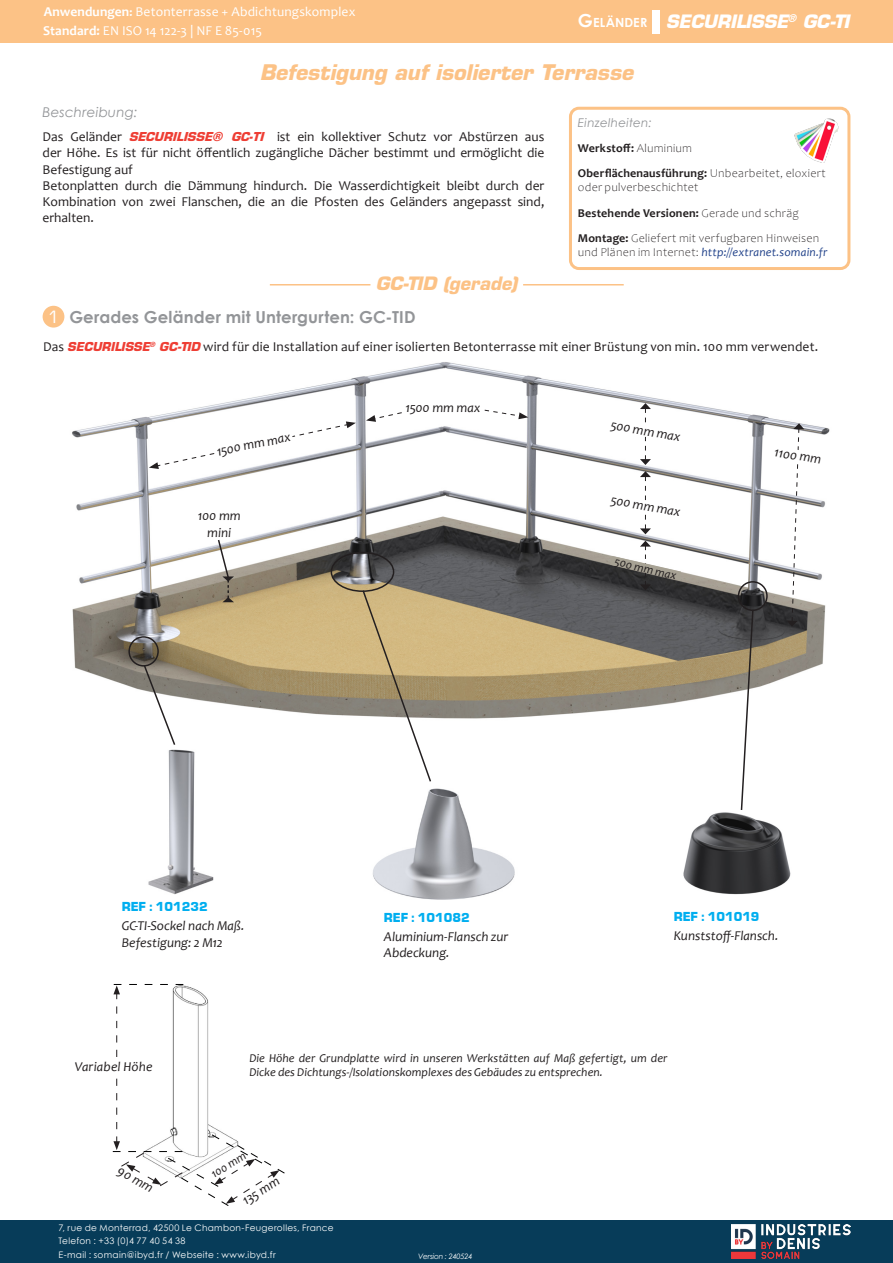
<style>
.page{position:relative;width:893px;height:1263px;background:#fff}
.page>*{position:absolute;margin:0;border:0;box-sizing:border-box;transform-origin:0 0}
.t1{font:italic 700 21px "Eurostile LT Std";color:#fcc286}
.t2{font:italic 700 18px "Eurostile LT Std";letter-spacing:-.01em;color:#fff}
.t3{font:italic 700 18px "Eurostile LT Std";color:#fcc286}
.t4{font:700 16.5px "Century Gothic";letter-spacing:.01em;color:#939598}
.t5{font:16.5px "Eurostile";color:#fff}
.t6{font:13.5px/16.2px "Candara";color:#231f20;text-align:justify}
.t7{font:italic 13.5px/16.2px "Candara";color:#231f20;text-align:center}
.t8{font:13.5px/18.9px "Candara";letter-spacing:.01em;color:#fff}
.t9{font:900 13.5px "Eurostile Becker";color:#00aeef}
.t10{font:italic 13.5px "Century Gothic";letter-spacing:.015em;color:#939598}
.t11{font:700 12.6px "Century Gothic";letter-spacing:.01em;color:#fff}
.t12{font:italic 12px/14.4px "Candara";letter-spacing:.005em;color:#231f20}
.t13{font:300 12px/25.2px "Candara";letter-spacing:.02em;color:#231f20}
.t14{font:700 12px/25.2px "Candara";letter-spacing:.015em;color:#231f20}
.t15{font:italic 12px "Candara";letter-spacing:.015em;color:#21428a}
.t16{font:italic 12px "Century Gothic";letter-spacing:.02em;color:#939598}
.t17{font:9px/13.5px "Century Gothic";letter-spacing:.03em;color:#fff}
.t18{font:italic 7.5px "Century Gothic";letter-spacing:-.025em;color:#fff}
.s1{font-weight:700}
.s2{font-weight:700;font-size:12px}
.s3{font-size:18px}
.s4{font-family:"Eurostile";font-weight:900;font-style:italic;color:#ee3e34}
.s5{font-weight:300}
.s6{font-weight:300;font-style:normal;color:#231f20}
.s7{font-family:"Eurostile LT Std";font-weight:700;font-style:italic;font-size:12px;color:#ee3e34}
</style>
<div class="page">
<div style="left:0;top:0;width:893px;height:43px;background:#fcc286"></div>
<div style="left:652px;top:10px;width:7px;height:23px;background:#fff"></div>
<div style="left:569px;top:107px;width:281px;height:163px;border:3px solid #fcc286;border-radius:9px"></div>
<img style="left:794px;top:118px;width:45px;height:45px">
<div style="left:0;top:1220px;width:893px;height:43px;background:#073c59"></div>
<img style="left:731px;top:1224px;width:119px;height:35px">
<hr style="left:270px;top:284px;width:100px;height:1px;background:#fcc286">
<hr style="left:523px;top:284px;width:101px;height:1px;background:#fcc286">
<img style="left:72px;top:362px;width:758px;height:357px">
<svg style="left:600px;top:471px;width:92px;height:63px"></svg>
<svg style="left:366px;top:403px;width:162px;height:19px"></svg>
<svg style="left:217px;top:538px;width:17px;height:64px"></svg>
<svg style="left:610px;top:541px;width:71px;height:49px"></svg>
<div style="left:43px;top:306px;width:21px;height:22px;background:#fcc286;border-radius:50%"></div>
<svg style="left:149px;top:421px;width:207px;height:48px"></svg>
<div style="left:405px;top:402px;width:77px;height:11px;background:#fff"></div>
<svg style="left:600px;top:403px;width:92px;height:62px"></svg>
<img style="left:683px;top:812px;width:108px;height:83px">
<img style="left:372px;top:788px;width:143px;height:112px">
<div style="left:128px;top:636px;width:31px;height:30px;border:2px solid #231f20;border-radius:50%"></div>
<div style="left:331px;top:552px;width:63px;height:40px;border:2px solid #231f20;border-radius:50%"></div>
<div style="left:738px;top:581px;width:30px;height:30px;border:2px solid #231f20;border-radius:50%"></div>
<svg style="left:740px;top:608px;width:14px;height:202px"></svg>
<svg style="left:142px;top:663px;width:35px;height:82px"></svg>
<img style="left:148px;top:749px;width:66px;height:146px">
<svg style="left:113px;top:984px;width:172px;height:222px"></svg>
<svg style="left:768px;top:423px;width:60px;height:204px"></svg>
<svg style="left:361px;top:589px;width:71px;height:193px"></svg>
<p class="t8" style="left:43px;top:2px;width:314px"><span class="s1">Anwendungen</span><span class="s2">:</span> Betonterrasse + Abdichtungskomplex<br><span class="s1">Standard:</span> EN ISO 14 122-3 | NF E 85-015</p>
<p class="t11" style="left:578px;top:13px;width:71px"><span class="s3">G</span>ELÄNDER</p>
<p class="t1" style="left:260px;top:59px;width:375px">Befestigung auf isolierter Terrasse</p>
<h2 class="t2" style="left:666px;top:10px;width:185px">SECURILISSE<sup>®</sup> GC-TI</h2>
<p class="t10" style="left:43px;top:103px;width:96px">Beschreibung:</p>
<p class="t6" style="left:43px;top:128px;width:503px">Das Geländer <span class="s4">SECURILISSE® GC-TI</span> ist ein kollektiver Schutz vor Abstürzen aus der Höhe. Es ist für nicht öffentlich zugängliche Dächer bestimmt und ermöglicht die Befestigung auf</p>
<p class="t6" style="left:43px;top:177px;width:503px">Betonplatten durch die Dämmung hindurch. Die Wasserdichtigkeit bleibt durch der Kombination von zwei Flanschen, die an die Pfosten des Geländers angepasst sind, erhalten.</p>
<p class="t3" style="left:376px;top:272px;width:143px">GC-TID (gerade)</p>
<p class="t16" style="left:578px;top:114px;width:75px">Einzelheiten:</p>
<p class="t14" style="left:578px;top:135px;width:249px">Werkstoff: <span class="s5">Aluminium<br></span>Oberflächenausführung: <span class="s5">Unbearbeitet, eloxiert</span></p>
<p class="t13" style="left:578px;top:175px;width:243px">oder pulverbeschichtet<br><span class="s1">Bestehende Versionen:</span> Gerade und schräg<br><span class="s1">Montage:</span> Geliefert mit verfugbaren Hinweisen</p>
<p class="t15" style="left:578px;top:245px;width:251px"><span class="s6">und Plänen im Internet:</span> http://extranet.somain.fr</p>
<p class="t5" style="left:48px;top:307px;width:13px">1</p>
<p class="t4" style="left:69px;top:304px;width:348px">Gerades Geländer mit Untergurten: GC-TID</p>
<p class="t6" style="left:43px;top:338px;width:777px">Das <span class="s7">SECURILISSE</span><sup>®</sup> <span class="s7">GC-TID</span> wird für die Installation auf einer isolierten Betonterrasse mit einer Brüstung von min. 100 mm verwendet.</p>
<p class="t7" style="left:215px;top:443px;width:77px;rotate:-11deg">1500 mm max</p>
<p class="t7" style="left:198px;top:508px;width:44px">100 mm mini</p>
<p class="t7" style="left:405px;top:399px;width:77px">1500 mm max</p>
<p class="t7" style="left:612px;top:417px;width:72px;rotate:10deg">500 mm max</p>
<p class="t7" style="left:612px;top:491px;width:72px;rotate:10deg">500 mm max</p>
<p class="t12" style="left:616px;top:554px;width:65px;rotate:13deg">500 mm max</p>
<p class="t7" style="left:776px;top:444px;width:49px;rotate:9deg">1100 mm</p>
<p class="t9" style="left:122px;top:899px;width:87px">REF : 101232</p>
<p class="t7" style="left:122px;top:918px;width:124px">GC-TI-Sockel nach Maß.</p>
<p class="t7" style="left:122px;top:934px;width:102px">Befestigung: 2 M12</p>
<p class="t9" style="left:384px;top:910px;width:87px">REF : 101082</p>
<p class="t7" style="left:384px;top:928px;width:126px;text-align:left">Aluminium-Flansch zur<br>Abdeckung.</p>
<p class="t9" style="left:674px;top:909px;width:87px">REF : 101019</p>
<p class="t7" style="left:674px;top:928px;width:106px">Kunststoff-Flansch.</p>
<p class="t7" style="left:75px;top:1058px;width:79px">Variabel Höhe</p>
<p class="t7" style="left:123px;top:1162px;width:40px;rotate:30deg">90 mm</p>
<p class="t12" style="left:249px;top:1050px;width:420px">Die Höhe der Grundplatte wird in unseren Werkstätten auf Maß gefertigt, um der<br>Dicke des Dichtungs-/Isolationskomplexes des Gebäudes zu entsprechen.</p>
<p class="t12" style="left:208px;top:1169px;width:40px;rotate:-32deg">100 mm</p>
<p class="t7" style="left:239px;top:1195px;width:43px;rotate:-32deg">135 mm</p>
<p class="t17" style="left:58px;top:1221px;width:277px">7, rue de Monterrad, 42500 Le Chambon-Feugerolles, France<br>Telefon : +33 (0)4 77 40 54 38<br>E-mail : somain@ibyd.fr / Webseite : www.ibyd.fr</p>
<p class="t18" style="left:418px;top:1250px;width:56px">Version : 240524</p>
</div>
